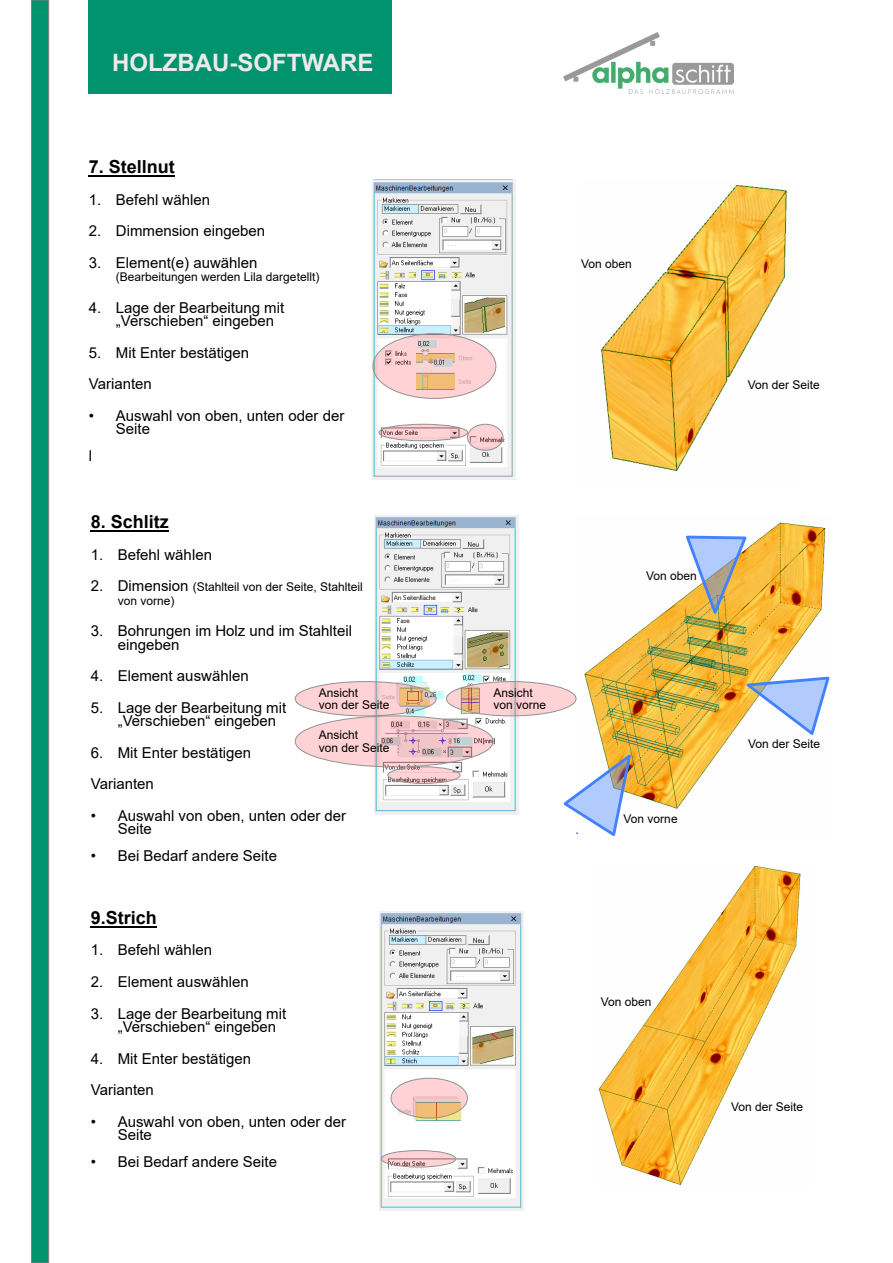
<style>
.page{position:relative;width:893px;height:1263px;background:#fff}
.page>*{position:absolute;margin:0;border:0;box-sizing:border-box;transform-origin:0 0}
.t1{font:700 24px "Arial";color:#ebebeb}
.t2{font:700 18px "Arial";color:#000}
.t3{font:15px/13.5px "Arial";color:#000}
.t4{font:12px/12.5px "Arial";color:#000}
.s1{font-size:15px}
</style>
<div class="page">
<img style="left:380px;top:911px;width:143px;height:300px">
<img style="left:598px;top:865px;width:203px;height:320px">
<img style="left:375px;top:515px;width:143px;height:300px">
<img style="left:576px;top:522px;width:250px;height:287px">
<img style="left:373px;top:180px;width:143px;height:300px">
<img style="left:601px;top:184px;width:186px;height:287px">
<div style="left:88px;top:0;width:304px;height:94px;background:#00936e"></div>
<img style="left:564px;top:32px;width:170px;height:62px">
<div style="left:31px;top:0;width:18px;height:1263px;background:#00936e;border:1px solid #808080"></div>
<div style="left:467px;top:424px;width:36px;height:27px;background:#ff0013;border:1px solid #929292;border-radius:50%;opacity:.18"></div>
<div style="left:295px;top:681px;width:142px;height:35px;background:#ff0013;border:1px solid #929292;border-radius:50%;opacity:.18"></div>
<div style="left:391px;top:1078px;width:77px;height:40px;background:#ff0013;border:1px solid #929292;border-radius:50%;opacity:.18"></div>
<div style="left:372px;top:333px;width:124px;height:66px;background:#ff0013;border:1px solid #929292;border-radius:50%;opacity:.18"></div>
<div style="left:446px;top:681px;width:130px;height:35px;background:#ff0013;border:1px solid #929292;border-radius:50%;opacity:.18"></div>
<div style="left:378px;top:424px;width:90px;height:17px;background:#ff0013;border:1px solid #929292;border-radius:50%;opacity:.18"></div>
<div style="left:295px;top:715px;width:199px;height:52px;background:#ff0013;border:1px solid #929292;border-radius:50%;opacity:.18"></div>
<div style="left:387px;top:766px;width:73px;height:18px;background:#ff0013;border:1px solid #929292;border-radius:50%;opacity:.18"></div>
<div style="left:381px;top:1150px;width:75px;height:17px;background:#ff0013;border:1px solid #929292;border-radius:50%;opacity:.18"></div>
<hr style="left:89px;top:175px;width:86px;height:2px;background:#000">
<hr style="left:91px;top:530px;width:78px;height:2px;background:#000">
<hr style="left:91px;top:926px;width:66px;height:2px;background:#000">
<svg style="left:563px;top:752px;width:70px;height:84px"></svg>
<svg style="left:744px;top:675px;width:86px;height:63px"></svg>
<svg style="left:683px;top:534px;width:66px;height:82px"></svg>
<h1 class="t1" style="left:112px;top:54px;width:263px">HOLZBAU-SOFTWARE</h1>
<p class="t2" style="left:89px;top:160px;width:88px">7. Stellnut</p>
<p class="t3" style="left:89px;top:194px;width:123px">1. Befehl wählen</p>
<p class="t3" style="left:89px;top:226px;width:178px">2. Dimmension eingeben</p>
<p class="t3" style="left:89px;top:257px;width:170px">3. Element(e) auwählen</p>
<p class="t4" style="left:116px;top:272px;width:205px">(Bearbeitungen werden Lila dargetellt)</p>
<p class="t3" style="left:116px;top:302px;width:170px;text-indent:-27px">4. Lage der Bearbeitung mit „Verschieben“ eingeben</p>
<p class="t3" style="left:89px;top:338px;width:162px;line-height:31.5px">5. Mit Enter bestätigen<br>Varianten</p>
<p class="t3" style="left:116px;top:410px;width:230px;text-indent:-27px">• Auswahl von oben, unten oder der<br>Seite</p>
<p class="t3" style="left:89px;top:451px;width:5px">l</p>
<p class="t2" style="left:91px;top:515px;width:80px">8. Schlitz</p>
<p class="t3" style="left:91px;top:549px;width:123px">1. Befehl wählen</p>
<p class="t4" style="left:118px;top:581px;width:247px;line-height:13.5px;text-indent:-27px"><span class="s1">2. Dimension</span> (Stahlteil von der Seite, Stahlteil von vorne)</p>
<p class="t3" style="left:118px;top:626px;width:236px;text-indent:-27px">3. Bohrungen im Holz und im Stahlteil eingeben</p>
<p class="t3" style="left:91px;top:671px;width:159px">4. Element auswählen</p>
<p class="t3" style="left:118px;top:702px;width:170px;text-indent:-27px">5. Lage der Bearbeitung mit „Verschieben“ eingeben</p>
<p class="t3" style="left:91px;top:738px;width:162px;line-height:31.5px">6. Mit Enter bestätigen<br>Varianten</p>
<p class="t3" style="left:118px;top:810px;width:230px;text-indent:-27px">• Auswahl von oben, unten oder der<br>Seite</p>
<p class="t3" style="left:91px;top:851px;width:188px">• Bei Bedarf andere Seite</p>
<p class="t4" style="left:319px;top:687px;width:72px">Ansicht<br>von der Seite</p>
<p class="t4" style="left:319px;top:730px;width:72px">Ansicht<br>von der Seite</p>
<p class="t2" style="left:91px;top:911px;width:68px">9.Strich</p>
<p class="t3" style="left:91px;top:945px;width:123px">1. Befehl wählen</p>
<p class="t3" style="left:91px;top:976px;width:159px">2. Element auswählen</p>
<p class="t3" style="left:118px;top:1008px;width:170px;text-indent:-27px">3. Lage der Bearbeitung mit „Verschieben“ eingeben</p>
<p class="t3" style="left:91px;top:1044px;width:162px;line-height:31.5px">4. Mit Enter bestätigen<br>Varianten</p>
<p class="t3" style="left:118px;top:1116px;width:230px;text-indent:-27px">• Auswahl von oben, unten oder der<br>Seite</p>
<p class="t3" style="left:91px;top:1156px;width:188px">• Bei Bedarf andere Seite</p>
<p class="t4" style="left:581px;top:258px;width:52px">Von oben</p>
<p class="t4" style="left:748px;top:380px;width:74px">Von der Seite</p>
<p class="t4" style="left:494px;top:687px;width:54px">Ansicht von vorne</p>
<p class="t4" style="left:646px;top:570px;width:52px">Von oben</p>
<p class="t4" style="left:624px;top:814px;width:56px">Von vorne</p>
<p class="t4" style="left:748px;top:739px;width:74px">Von der Seite</p>
<p class="t4" style="left:601px;top:997px;width:52px">Von oben</p>
<p class="t4" style="left:731px;top:1101px;width:74px">Von der Seite</p>
</div>
